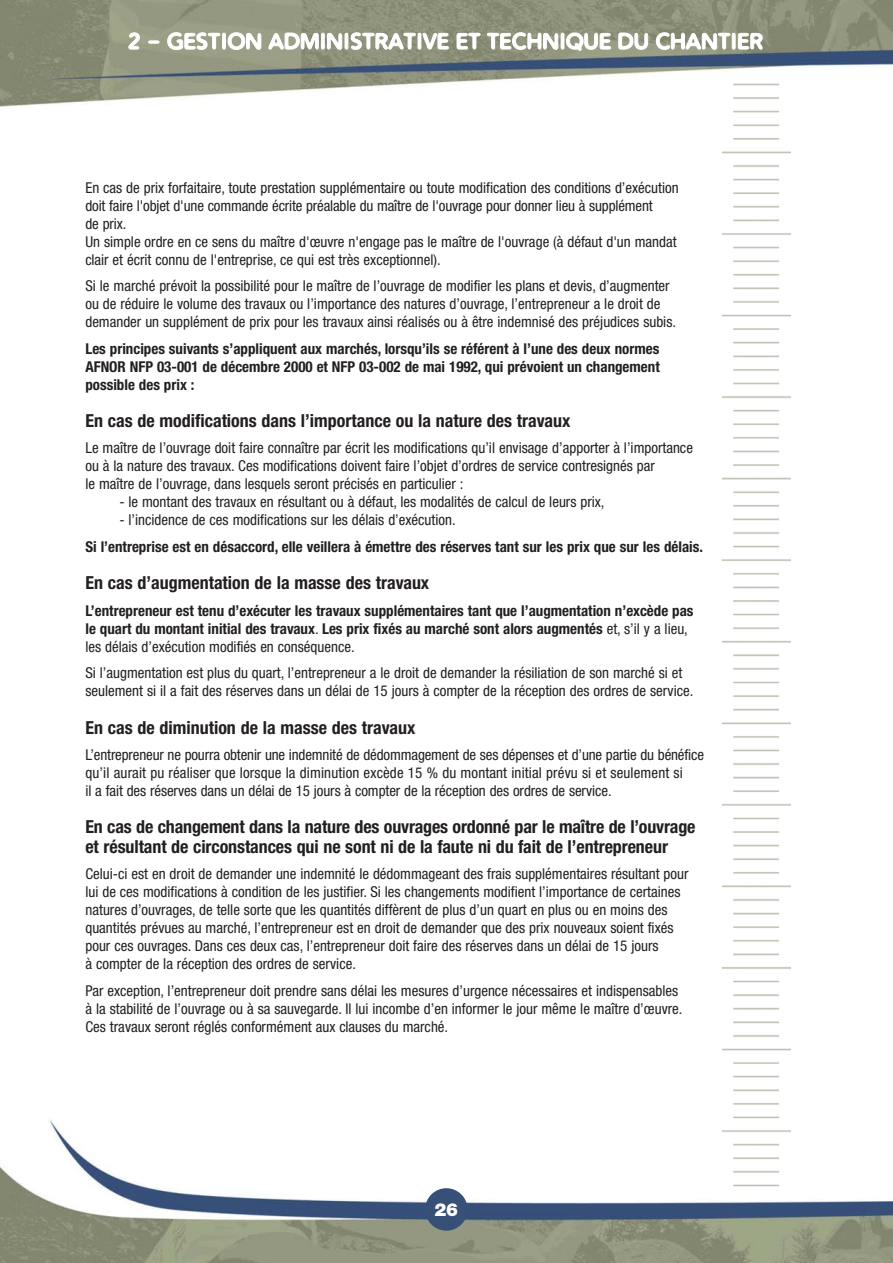
<style>
.page{position:relative;width:893px;height:1263px;background:#fff}
.page>*{position:absolute;margin:0;border:0;box-sizing:border-box;transform-origin:0 0}
.t1{font:700 21px "Distro";letter-spacing:.06em;color:#fff}
.t2{font:700 condensed 18px/19.5px "Helvetica Neue";letter-spacing:-.005em;color:#231f20}
.t3{font:900 17.85px "Helvetica Neue";color:#fff}
.t4{font:condensed 15px/18px "Helvetica Neue";color:#231f20}
.t5{font:700 condensed 15px/18px "Helvetica Neue";color:#231f20;text-align:justify}
.s1{font-weight:400}
</style>
<div class="page">
<img style="left:0;top:0;width:893px;height:1262px">
<img style="left:722px;top:80px;width:68px;height:1114px">
<div style="left:425px;top:1188px;width:42px;height:43px;background:#365078;border-radius:50%"></div>
<h1 class="t1" style="left:128px;top:33px;width:635px">2 - GESTION ADMINISTRATIVE ET TECHNIQUE DU CHANTIER</h1>
<p class="t4" style="left:85px;top:180px;width:595px">En cas de prix forfaitaire, toute prestation supplémentaire ou toute modification des conditions d’exécution doit faire l'objet d'une commande écrite préalable du maître de l'ouvrage pour donner lieu à supplément<br>de prix.<br>Un simple ordre en ce sens du maître d'œuvre n'engage pas le maître de l'ouvrage (à défaut d'un mandat clair et écrit connu de l'entreprise, ce qui est très exceptionnel).</p>
<p class="t4" style="left:85px;top:278px;width:592px">Si le marché prévoit la possibilité pour le maître de l’ouvrage de modifier les plans et devis, d’augmenter ou de réduire le volume des travaux ou l’importance des natures d’ouvrage, l’entrepreneur a le droit de demander un supplément de prix pour les travaux ainsi réalisés ou à être indemnisé des préjudices subis.</p>
<p class="t5" style="left:85px;top:341px;width:576px">Les principes suivants s’appliquent aux marchés, lorsqu’ils se référent à l’une des deux normes AFNOR NFP 03-001 de décembre 2000 et NFP 03-002 de mai 1992, qui prévoient un changement possible des prix :</p>
<p class="t2" style="left:85px;top:412px;width:487px">En cas de modifications dans l’importance ou la nature des travaux</p>
<p class="t4" style="left:85px;top:440px;width:609px">Le maître de l’ouvrage doit faire connaître par écrit les modifications qu’il envisage d’apporter à l’importance ou à la nature des travaux. Ces modifications doivent faire l’objet d’ordres de service contresignés par<br>le maître de l’ouvrage, dans lesquels seront précisés en particulier :</p>
<p class="t4" style="left:119px;top:494px;width:487px">- le montant des travaux en résultant ou à défaut, les modalités de calcul de leurs prix,</p>
<p class="t4" style="left:119px;top:512px;width:338px">- l’incidence de ces modifications sur les délais d’exécution.</p>
<p class="t5" style="left:85px;top:539px;width:619px">Si l’entreprise est en désaccord, elle veillera à émettre des réserves tant sur les prix que sur les délais.</p>
<p class="t2" style="left:85px;top:575px;width:345px">En cas d’augmentation de la masse des travaux</p>
<p class="t5" style="left:85px;top:603px;width:610px;text-align:left">L’entrepreneur est tenu d’exécuter les travaux supplémentaires tant que l’augmentation n’excède pas le quart du montant initial des travaux<span class="s1">.</span> Les prix fixés au marché sont alors augmentés <span class="s1">et, s’il y a lieu, les délais d’exécution modifiés en conséquence.</span></p>
<p class="t4" style="left:85px;top:665px;width:609px">Si l’augmentation est plus du quart, l’entrepreneur a le droit de demander la résiliation de son marché si et seulement si il a fait des réserves dans un délai de 15 jours à compter de la réception des ordres de service.</p>
<p class="t2" style="left:85px;top:719px;width:331px">En cas de diminution de la masse des travaux</p>
<p class="t4" style="left:85px;top:747px;width:620px">L’entrepreneur ne pourra obtenir une indemnité de dédommagement de ses dépenses et d’une partie du bénéfice qu’il aurait pu réaliser que lorsque la diminution excède 15 % du montant initial prévu si et seulement si<br>il a fait des réserves dans un délai de 15 jours à compter de la réception des ordres de service.</p>
<p class="t2" style="left:85px;top:819px;width:611px">En cas de changement dans la nature des ouvrages ordonné par le maître de l’ouvrage et résultant de circonstances qui ne sont ni de la faute ni du fait de l’entrepreneur</p>
<p class="t4" style="left:85px;top:866px;width:604px">Celui-ci est en droit de demander une indemnité le dédommageant des frais supplémentaires résultant pour lui de ces modifications à condition de les justifier. Si les changements modifient l’importance de certaines natures d’ouvrages, de telle sorte que les quantités diffèrent de plus d’un quart en plus ou en moins des quantités prévues au marché, l’entrepreneur est en droit de demander que des prix nouveaux soient fixés pour ces ouvrages. Dans ces deux cas, l’entrepreneur doit faire des réserves dans un délai de 15 jours<br>à compter de la réception des ordres de service.</p>
<p class="t4" style="left:85px;top:983px;width:598px">Par exception, l’entrepreneur doit prendre sans délai les mesures d’urgence nécessaires et indispensables à la stabilité de l’ouvrage ou à sa sauvegarde. Il lui incombe d’en informer le jour même le maître d’œuvre.<br>Ces travaux seront réglés conformément aux clauses du marché.</p>
<p class="t3" style="left:434px;top:1203px;width:25px">26</p>
</div>
